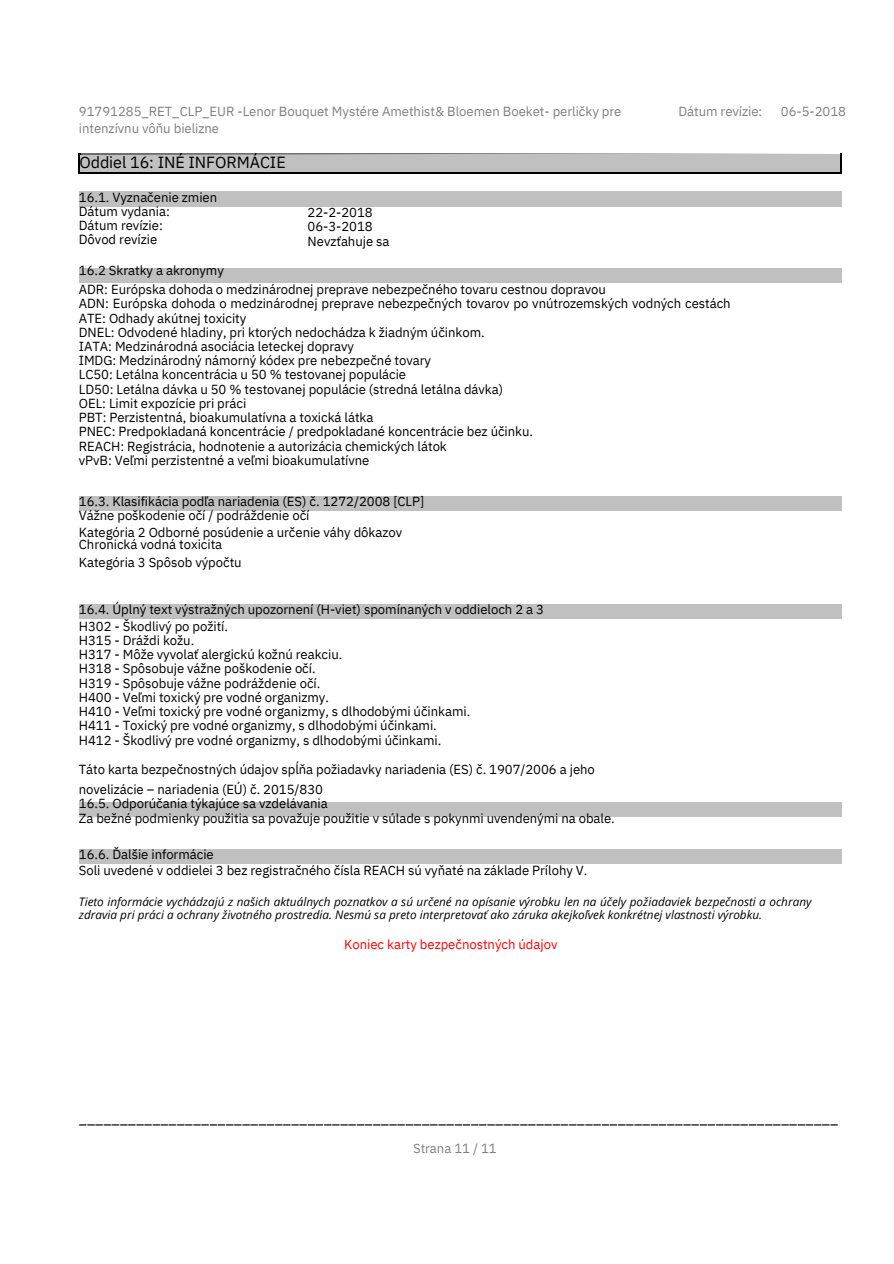
<style>
.page{position:relative;width:894px;height:1264px;background:#fff}
.page>*{position:absolute;margin:0;border:0;box-sizing:border-box;transform-origin:0 0}
.t1{font:16.05px "IBM Plex Sans";letter-spacing:-.005em;color:#000}
.t2{font:14.55px "IBM Plex Sans";color:#000}
.t3{font:13.2px/14.2px "IBM Plex Sans";letter-spacing:-.005em;color:#000}
.t4{font:13.2px/17.5px "IBM Plex Sans";letter-spacing:-.005em;color:#808080}
.t5{font:13.2px "IBM Plex Sans";letter-spacing:-.005em;color:#f00}
.t6{font:italic 11.7px/13.2px "Open Sans";color:#000}
</style>
<div class="page">
<div style="left:79px;top:191px;width:761px;height:15px;background:#c0c0c0"></div>
<div style="left:79px;top:268px;width:761px;height:14px;background:#c0c0c0"></div>
<div style="left:79px;top:496px;width:761px;height:14px;background:#c0c0c0"></div>
<div style="left:79px;top:604px;width:761px;height:15px;background:#c0c0c0"></div>
<div style="left:79px;top:802px;width:761px;height:15px;background:#c0c0c0"></div>
<div style="left:79px;top:849px;width:761px;height:14px;background:#c0c0c0"></div>
<svg style="left:78px;top:153px;width:763px;height:21px;background:#aaa"></svg>
<p class="t4" style="left:79px;top:101px;width:544px">91791285_RET_CLP_EUR -Lenor Bouquet Mystére Amethist&amp; Bloemen Boeket- perličky pre intenzívnu vôňu bielizne</p>
<p class="t1" style="left:79px;top:150px;width:208px">Oddiel 16: INÉ INFORMÁCIE</p>
<p class="t3" style="left:79px;top:189px;width:140px">16.1. Vyznačenie zmien<br>Dátum vydania:<br>Dátum revízie:<br>Dôvod revízie</p>
<p class="t3" style="left:79px;top:262px;width:146px">16.2 Skratky a akronymy</p>
<p class="t3" style="left:307px;top:204px;width:83px">22-2-2018<br>06-3-2018<br>Nevzťahuje sa</p>
<p class="t4" style="left:678px;top:101px;width:85px">Dátum revízie:</p>
<p class="t3" style="left:79px;top:281px;width:653px">ADR: Európska dohoda o medzinárodnej preprave nebezpečného tovaru cestnou dopravou<br>ADN: Európska dohoda o medzinárodnej preprave nebezpečných tovarov po vnútrozemských vodných cestách ATE: Odhady akútnej toxicity<br>DNEL: Odvodené hladiny, pri ktorých nedochádza k žiadným účinkom.<br>IATA: Medzinárodná asociácia leteckej dopravy<br>IMDG: Medzinárodný námorný kódex pre nebezpečné tovary<br>LC50: Letálna koncentrácia u 50 % testovanej populácie<br>LD50: Letálna dávka u 50 % testovanej populácie (stredná letálna dávka)<br>OEL: Limit expozície pri práci<br>PBT: Perzistentná, bioakumulatívna a toxická látka<br>PNEC: Predpokladaná koncentrácie / predpokladané koncentrácie bez účinku.<br>REACH: Registrácia, hodnotenie a autorizácia chemických látok<br>vPvB: Veľmi perzistentné a veľmi bioakumulatívne</p>
<p class="t3" style="left:79px;top:493px;width:347px">16.3. Klasifikácia podľa nariadenia (ES) č. 1272/2008 [CLP]<br>Vážne poškodenie očí / podráždenie očí</p>
<p class="t3" style="left:79px;top:536px;width:145px">Chronická vodná toxicita</p>
<p class="t3" style="left:79px;top:524px;width:325px">Kategória 2 Odborné posúdenie a určenie váhy dôkazov</p>
<p class="t3" style="left:79px;top:554px;width:164px">Kategória 3 Spôsob výpočtu</p>
<p class="t3" style="left:79px;top:601px;width:466px">16.4. Úplný text výstražných upozornení (H-viet) spomínaných v oddieloch 2 a 3</p>
<p class="t3" style="left:79px;top:618px;width:393px">H302 - Škodlivý po požití.<br>H315 - Dráždi kožu.<br>H317 - Môže vyvolať alergickú kožnú reakciu.<br>H318 - Spôsobuje vážne poškodenie očí.<br>H319 - Spôsobuje vážne podráždenie očí.<br>H400 - Veľmi toxický pre vodné organizmy.<br>H410 - Veľmi toxický pre vodné organizmy, s dlhodobými účinkami.<br>H411 - Toxický pre vodné organizmy, s dlhodobými účinkami.<br>H412 - Škodlivý pre vodné organizmy, s dlhodobými účinkami.</p>
<p class="t3" style="left:79px;top:758px;width:517px;line-height:19.6px">Táto karta bezpečnostných údajov spĺňa požiadavky nariadenia (ES) č. 1907/2006 a jeho novelizácie – nariadenia (EÚ) č. 2015/830</p>
<p class="t3" style="left:79px;top:794px;width:537px;line-height:15.3px">16.5. Odporúčania týkajúce sa vzdelávania<br>Za bežné podmienky použitia sa považuje použitie v súlade s pokynmi uvendenými na obale.</p>
<p class="t3" style="left:79px;top:846px;width:136px">16.6. Ďalšie informácie</p>
<p class="t3" style="left:79px;top:861px;width:510px">Soli uvedené v oddielei 3 bez registračného čísla REACH sú vyňaté na základe Prílohy V.</p>
<p class="t4" style="left:780px;top:101px;width:67px">06-5-2018</p>
<p class="t6" style="left:79px;top:894px;width:734px">Tieto informácie vychádzajú z našich aktuálnych poznatkov a sú určené na opísanie výrobku len na účely požiadaviek bezpečnosti a ochrany zdravia pri práci a ochrany životného prostredia. Nesmú sa preto interpretovať ako záruka akejkoľvek konkrétnej vlastnosti výrobku.</p>
<p class="t5" style="left:344px;top:934px;width:215px">Koniec karty bezpečnostných údajov</p>
<p class="t2" style="left:79px;top:1106px;width:760px">_____________________________________________________________________________________________</p>
<p class="t4" style="left:413px;top:1138px;width:85px">Strana 11 / 11</p>
</div>
